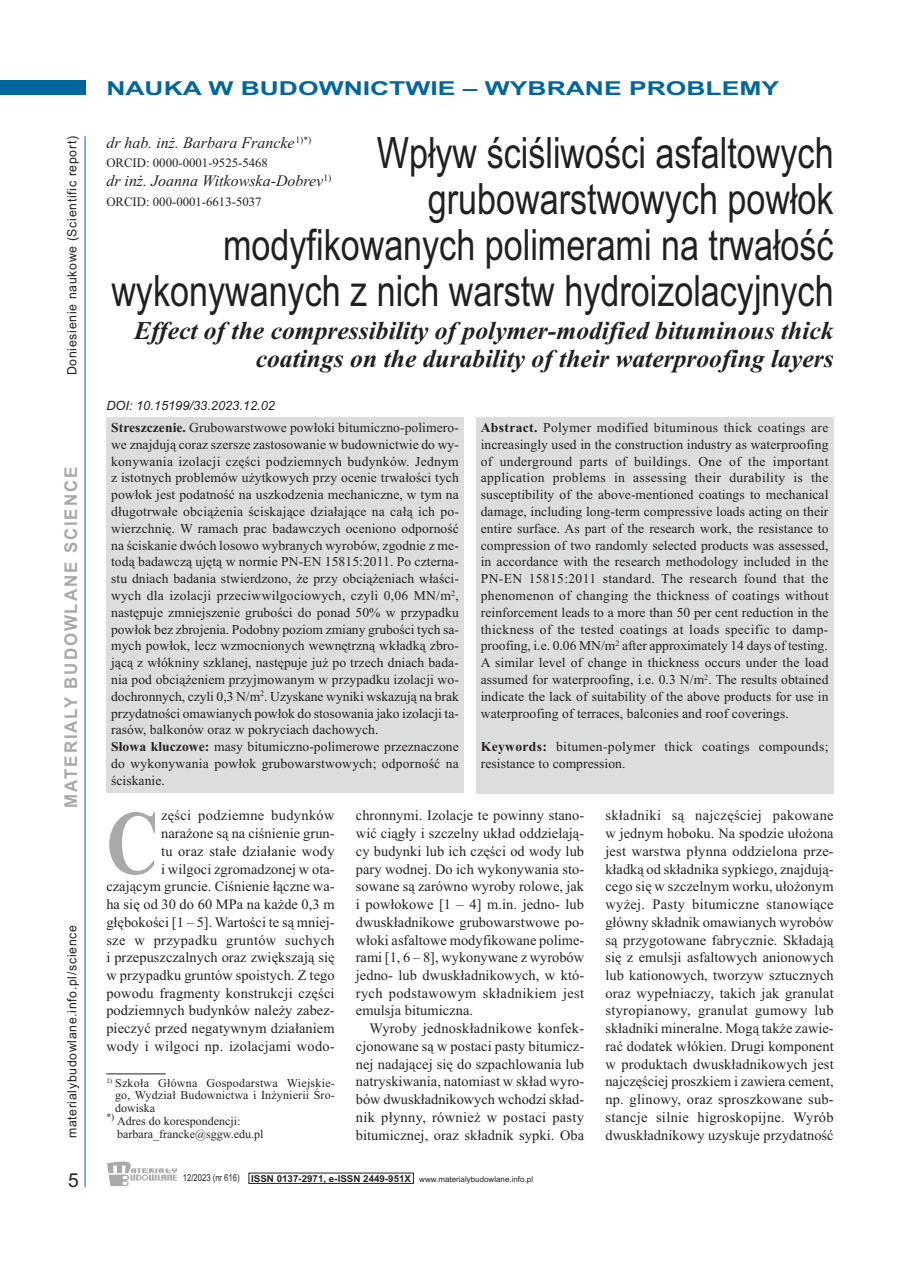
<style>
.page{position:relative;width:906px;height:1268px;background:#fff}
.page>*{position:absolute;margin:0;border:0;box-sizing:border-box;transform-origin:0 0}
.t1{font:700 91.05px "Times New Roman";color:#a8a9ad;scale:.8 1}
.t2{font:43.2px/46.2px "Arial";color:#231f20;text-align:right;scale:.79 1}
.t3{font:italic 700 25.65px/28.7px "Times New Roman";color:#231f20;text-align:right}
.t4{font:700 19.2px "Arial";color:#00679d;scale:1.38 1}
.t5{font:19.2px "Arial";color:#231f20}
.t6{font:700 17.55px "Arial";letter-spacing:.11em;color:#a8a9ad;scale:.96 1}
.t7{font:italic 16.05px "Times New Roman";color:#231f20}
.t8{font:14.4px/17.7px "Times New Roman";letter-spacing:.005em;color:#231f20;text-align:justify}
.t9{font:13.65px/16.8px "Times New Roman";letter-spacing:.005em;color:#231f20}
.t10{font:13.65px/16.8px "Times New Roman";letter-spacing:.025em;color:#231f20}
.t11{font:12.75px "Arial";letter-spacing:.055em;color:#231f20;scale:.96 1}
.t12{font:12.75px "Times New Roman";color:#231f20}
.t13{font:italic 12.75px "Arial";color:#231f20}
.t14{font:12px "Times New Roman";letter-spacing:.015em;color:#231f20}
.t15{font:7.95px "Arial";color:#231f20}
.s1{font-weight:700}
.s2{font-size:9.6px}
.s3{font-weight:700;font-size:9.6px}
</style>
<div class="page">
<div style="left:0;top:81px;width:85px;height:14px;background:#00679d"></div>
<hr style="left:85px;top:136px;width:1px;height:1050px;background:#00679d">
<svg style="left:107px;top:1161px;width:70px;height:24px"></svg>
<hr style="left:106px;top:1073px;width:60px;height:1px;background:#231f20">
<div style="left:106px;top:417px;width:357px;height:376px;background:#dcdddf"></div>
<div style="left:476px;top:417px;width:357px;height:376px;background:#dcdddf"></div>
<p class="t11" style="left:64px;top:375px;width:250px;rotate:-90deg">Doniesienie naukowe (Scientific report)</p>
<p class="t6" style="left:61px;top:807px;width:356px;rotate:-90deg">MATERIALY BUDOWLANE SCIENCE</p>
<p class="t11" style="left:64px;top:1138px;width:223px;rotate:-90deg">materialybudowlane.info.pl/science</p>
<h3 class="t5" style="left:68px;top:1168px;width:12px">5</h3>
<h3 class="t4" style="left:106px;top:77px;width:489px">NAUKA W BUDOWNICTWIE – WYBRANE PROBLEMY</h3>
<p class="t7" style="left:106px;top:133px;width:207px">dr hab. inż. Barbara Francke<sup>1)*)</sup></p>
<p class="t12" style="left:106px;top:155px;width:163px">ORCID: 0000-0001-9525-5468</p>
<p class="t7" style="left:106px;top:171px;width:226px">dr inż. Joanna Witkowska-Dobrev<sup>1)</sup></p>
<p class="t12" style="left:106px;top:194px;width:157px">ORCID: 000-0001-6613-5037</p>
<h2 class="t2" style="left:111px;top:129px;width:916px">Wpływ ściśliwości asfaltowych grubowarstwowych powłok<br>modyfikowanych polimerami na trwałość wykonywanych z nich warstw hydroizolacyjnych</h2>
<h3 class="t3" style="left:134px;top:315px;width:701px">Effect of the compressibility of polymer-modified bituminous thick coatings on the durability of their waterproofing layers</h3>
<p class="t13" style="left:106px;top:398px;width:170px">DOI: 10.15199/33.2023.12.02</p>
<p class="t9" style="left:111px;top:419px;width:349px"><span class="s1">Streszczenie.</span> Grubowarstwowe powłoki bitumiczno-polimero&shy;we znajdują coraz szersze zastosowanie w budownictwie do wy&shy;konywania izolacji części podziemnych budynków. Jednym z istotnych problemów użytkowych przy ocenie trwałości tych powłok jest podatność na uszkodzenia mechaniczne, w tym na długotrwałe obciążenia ściskające działające na całą ich po&shy;wierzchnię. W ramach prac badawczych oceniono odporność na ściskanie dwóch losowo wybranych wyrobów, zgodnie z me&shy;todą badawczą ujętą w normie PN-EN 15815:2011. Po czterna&shy;stu dniach badania stwierdzono, że przy obciążeniach właści&shy;wych dla izolacji przeciwwilgociowych, czyli 0,06 MN/m<sup>2</sup>, następuje zmniejszenie grubości do ponad 50% w przypadku powłok bez zbrojenia. Podobny poziom zmiany grubości tych sa&shy;mych powłok, lecz wzmocnionych wewnętrzną wkładką zbro&shy;jącą z włókniny szklanej, następuje już po trzech dniach bada&shy;nia pod obciążeniem przyjmowanym w przypadku izolacji wo&shy;dochronnych, czyli 0,3 N/m<sup>2</sup>. Uzyskane wyniki wskazują na brak przydatności omawianych powłok do stosowania jako izolacji ta&shy;rasów, balkonów oraz w pokryciach dachowych.<br><span class="s1">Słowa kluczowe:</span> masy bitumiczno-polimerowe przeznaczone do wykonywania powłok grubowarstwowych; odporność na ściskanie.</p>
<p class="t9" style="left:481px;top:419px;width:349px;text-align:justify"><span class="s1">Abstract.</span> Polymer modified bituminous thick coatings are increasingly used in the construction industry as waterproofing of underground parts of buildings. One of the important application problems in assessing their durability is the susceptibility of the above-mentioned coatings to mechanical damage, including long-term compressive loads acting on their entire surface. As part of the research work, the resistance to compression of two randomly selected products was assessed, in accordance with the research methodology included in the PN-EN 15815:2011 standard. The research found that the phenomenon of changing the thickness of coatings without reinforcement leads to a more than 50 per cent reduction in the thickness of the tested coatings at loads specific to damp&shy;proofing, i.e. 0.06 MN/m<sup>2</sup> after approximately 14 days of testing.<br>A similar level of change in thickness occurs under the load assumed for waterproofing, i.e. 0.3 N/m<sup>2</sup>. The results obtained indicate the lack of suitability of the above products for use in waterproofing of terraces, balconies and roof coverings.</p>
<p class="t10" style="left:481px;top:738px;width:349px"><span class="s1">Keywords:</span> bitumen-polymer thick coatings compounds; resistance to compression.</p>
<p class="t8" style="left:106px;top:806px;width:230px;text-align:right">zęści podziemne budynków narażone są na ciśnienie grun-<br>tu oraz stałe działanie wody<br>i wilgoci zgromadzonej w ota&shy;czającym gruncie. Ciśnienie łączne wa&shy;ha się od 30 do 60 MPa na każde 0,3 m głębokości [1 – 5]. Wartości te są mniej&shy;sze w przypadku gruntów suchych i przepuszczalnych oraz zwiększają się w przypadku gruntów spoistych. Z tego powodu fragmenty konstrukcji części podziemnych budynków należy zabez&shy;pieczyć przed negatywnym działaniem wody i wilgoci np. izolacjami wodo-</p>
<p class="t8" style="left:356px;top:806px;width:230px">chronnymi. Izolacje te powinny stano&shy;wić ciągły i szczelny układ oddzielają&shy;cy budynki lub ich części od wody lub pary wodnej. Do ich wykonywania sto&shy;sowane są zarówno wyroby rolowe, jak i powłokowe [1 – 4] m.in. jedno- lub dwuskładnikowe grubowarstwowe po&shy;włoki asfaltowe modyfikowane polime&shy;rami [1, 6 – 8], wykonywane z wyrobów jedno- lub dwuskładnikowych, w któ&shy;rych podstawowym składnikiem jest emulsja bitumiczna.</p>
<h1 class="t1" style="left:106px;top:788px;width:67px">C</h1>
<p class="t8" style="left:356px;top:1019px;width:230px;text-indent:14px">Wyroby jednoskładnikowe konfek&shy;cjonowane są w postaci pasty bitumicz&shy;nej nadającej się do szpachlowania lub natryskiwania, natomiast w skład wyro&shy;bów dwuskładnikowych wchodzi skład&shy;nik płynny, również w postaci pasty bitumicznej, oraz składnik sypki. Oba</p>
<p class="t14" style="left:106px;top:1075px;width:230px"><sup>1)</sup> Szkoła Główna Gospodarstwa Wiejskie-</p>
<p class="t14" style="left:115px;top:1087px;width:221px">go, Wydział Budownictwa i Inżynierii Śro-</p>
<p class="t14" style="left:115px;top:1100px;width:41px">dowiska</p>
<p class="t14" style="left:106px;top:1113px;width:136px"><sup>*)</sup> Adres do korespondencji:</p>
<p class="t14" style="left:117px;top:1126px;width:148px">barbara_francke@sggw.edu.pl</p>
<p class="t15" style="left:183px;top:1174px;width:352px"><span class="s2">12/2023 (nr 616)</span> <span class="s3">ISSN 0137-2971, e-ISSN 2449-951X</span> www.materialybudowlane.info.pl</p>
<p class="t8" style="left:605px;top:806px;width:230px">składniki są najczęściej pakowane w jednym hoboku. Na spodzie ułożona jest warstwa płynna oddzielona prze&shy;kładką od składnika sypkiego, znajdują&shy;cego się w szczelnym worku, ułożonym wyżej. Pasty bitumiczne stanowiące główny składnik omawianych wyrobów są przygotowane fabrycznie. Składają się z emulsji asfaltowych anionowych lub kationowych, tworzyw sztucznych oraz wypełniaczy, takich jak granulat styropianowy, granulat gumowy lub składniki mineralne. Mogą także zawie&shy;rać dodatek włókien. Drugi komponent w produktach dwuskładnikowych jest najczęściej proszkiem i zawiera cement, np. glinowy, oraz sproszkowane sub&shy;stancje silnie higroskopijne. Wyrób dwuskładnikowy uzyskuje przydatność</p>
</div>
